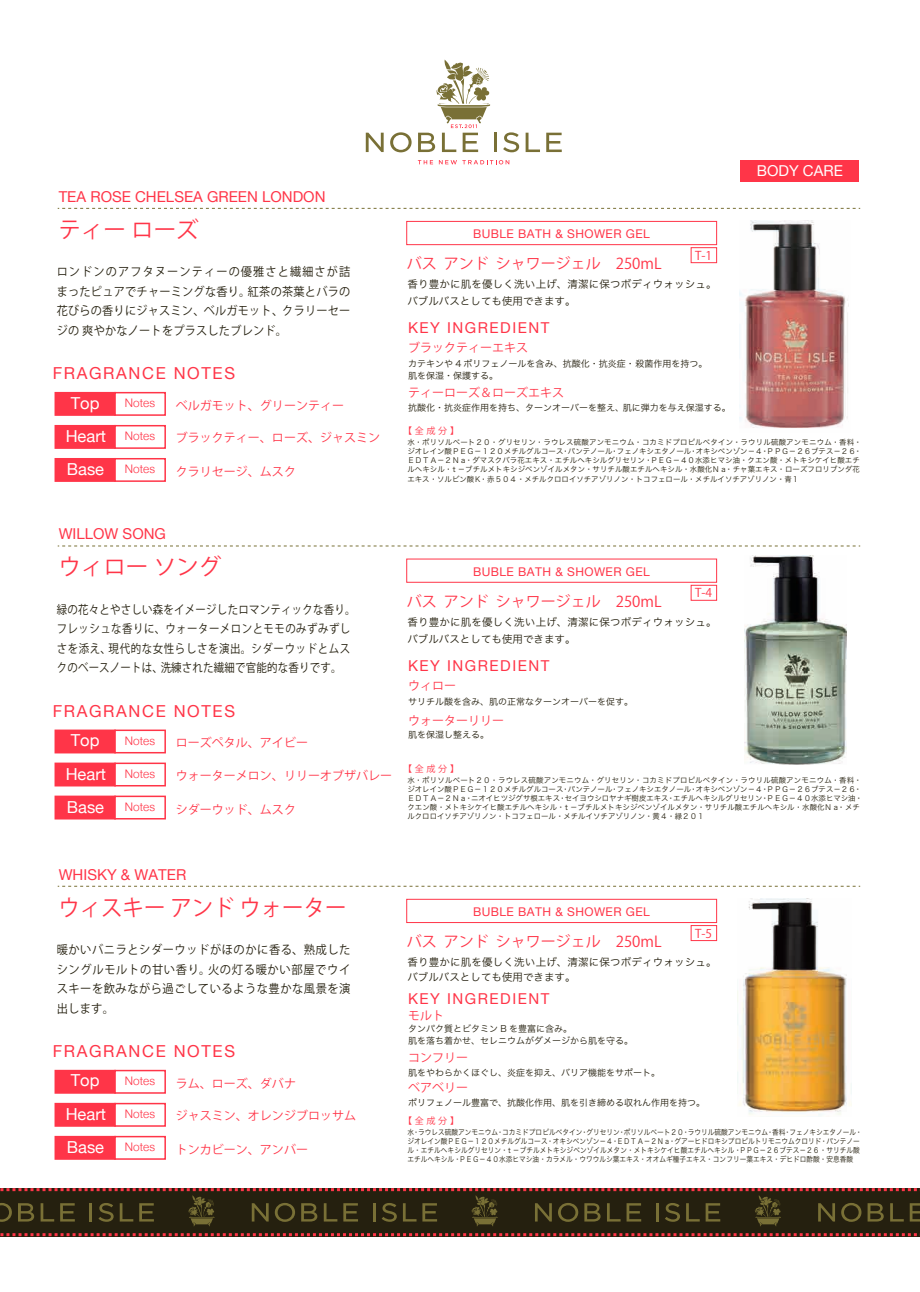
<style>
.page{position:relative;width:920px;height:1292px;background:#fff}
.page>*{position:absolute;margin:0;border:0;box-sizing:border-box;transform-origin:0 0}
.t1{font:22.5px "Koz Go Pr 6 N";color:#ff3548}
.t2{font:22.5px "Koz Go Pr 6 N";color:#ff3548;scale:.95 1}
.t3{font:16.5px/33px "Helvetica Neue";color:#fff}
.t4{font:16.5px "Helvetica Neue";letter-spacing:.1em;color:#ff3548}
.t5{font:15px "Koz Go Pr 6 N";color:#ff3548}
.t6{font:15px "Helvetica Neue";color:#ff3548}
.t7{font:15px "Helvetica Neue";letter-spacing:.1em;color:#ff3548}
.t8{font:15px "Helvetica Neue";color:#fff}
.t9{font:12px "Koz Go Pr 6 N";color:#ff3548}
.t10{font:12px/19.5px "Koz Go Pro";letter-spacing:.025em;color:#25200f;scale:.87 1}
.t11{font:12px/19.5px "Koz Go Pro";letter-spacing:.025em;color:#25200f;text-align:justify;scale:.93 1}
.t12{font:12px/19.5px "Koz Go Pro";letter-spacing:.025em;color:#25200f;text-align:justify;scale:.94 1}
.t13{font:12px "Helvetica Neue";letter-spacing:.035em;color:#ff3548}
.t14{font:12px "Koz Go Pro";color:#ff3548}
.t15{font:300 11.85px "Helvetica Neue";color:#ff3548}
.t16{font:10.5px/16.5px "Hira Kaku Pro W3";letter-spacing:.015em;color:#25200f}
.t17{font:9px/12px "Hira Kaku Pro W3";color:#25200f}
.t18{font:9px "Koz Go Pr 6 N";letter-spacing:.3em;color:#ff3548}
.t19{font:7.5px/9px "Hira Kaku Pro W3";color:#25200f}
.t20{font:7.5px/9px "Hira Kaku Pro W3";color:#25200f;scale:.89 1}
.s1{font-weight:300;font-size:11.85px;color:#ff3548}
</style>
<div class="page">
<img style="left:739px;top:220px;width:110px;height:208px">
<img style="left:744px;top:556px;width:102px;height:208px">
<img style="left:737px;top:898px;width:114px;height:217px">
<svg style="left:58px;top:208px;width:802px;height:1px"></svg>
<div style="left:55px;top:392px;width:61px;height:24px;background:#ff3548;border:2px solid #ff3548"></div>
<div style="left:114px;top:392px;width:52px;height:24px;background:#fff;border:2px solid #ff3548"></div>
<div style="left:55px;top:425px;width:61px;height:24px;background:#ff3548;border:2px solid #ff3548"></div>
<div style="left:114px;top:425px;width:52px;height:24px;background:#fff;border:2px solid #ff3548"></div>
<div style="left:55px;top:458px;width:61px;height:24px;background:#ff3548;border:2px solid #ff3548"></div>
<div style="left:114px;top:458px;width:52px;height:24px;background:#fff;border:2px solid #ff3548"></div>
<div style="left:406px;top:221px;width:311px;height:24px;background:#fff;border:1px solid #ff3548"></div>
<div style="left:55px;top:729px;width:61px;height:24px;background:#ff3548;border:2px solid #ff3548"></div>
<div style="left:114px;top:729px;width:52px;height:24px;background:#fff;border:2px solid #ff3548"></div>
<div style="left:55px;top:762px;width:61px;height:24px;background:#ff3548;border:2px solid #ff3548"></div>
<div style="left:114px;top:762px;width:52px;height:24px;background:#fff;border:2px solid #ff3548"></div>
<div style="left:55px;top:795px;width:61px;height:24px;background:#ff3548;border:2px solid #ff3548"></div>
<div style="left:114px;top:795px;width:52px;height:24px;background:#fff;border:2px solid #ff3548"></div>
<div style="left:0;top:1188px;width:920px;height:48px;background:#25200f"></div>
<svg style="left:0;top:1233px;width:920px;height:3px"></svg>
<svg style="left:0;top:1188px;width:920px;height:38px"></svg>
<svg style="left:366px;top:133px;width:17px;height:19px"></svg>
<svg style="left:390px;top:132px;width:21px;height:20px"></svg>
<hr style="left:493px;top:133px;width:3px;height:19px;background:#797036">
<svg style="left:503px;top:132px;width:16px;height:20px"></svg>
<svg style="left:525px;top:133px;width:15px;height:19px"></svg>
<svg style="left:546px;top:133px;width:15px;height:19px"></svg>
<svg style="left:418px;top:59px;width:73px;height:93px"></svg>
<svg style="left:418px;top:160px;width:15px;height:4px"></svg>
<svg style="left:439px;top:160px;width:70px;height:4px"></svg>
<div style="left:691px;top:247px;width:25px;height:16px;border:1px solid #ff3548"></div>
<svg style="left:58px;top:545px;width:802px;height:1px"></svg>
<div style="left:691px;top:585px;width:25px;height:15px;border:1px solid #ff3548"></div>
<div style="left:55px;top:1069px;width:61px;height:24px;background:#ff3548;border:2px solid #ff3548"></div>
<div style="left:114px;top:1069px;width:52px;height:24px;background:#fff;border:2px solid #ff3548"></div>
<div style="left:55px;top:1102px;width:61px;height:24px;background:#ff3548;border:2px solid #ff3548"></div>
<div style="left:114px;top:1102px;width:52px;height:24px;background:#fff;border:2px solid #ff3548"></div>
<div style="left:55px;top:1135px;width:61px;height:24px;background:#ff3548;border:2px solid #ff3548"></div>
<div style="left:114px;top:1135px;width:52px;height:24px;background:#fff;border:2px solid #ff3548"></div>
<svg style="left:58px;top:886px;width:802px;height:1px"></svg>
<div style="left:406px;top:899px;width:311px;height:24px;background:#fff;border:1px solid #ff3548"></div>
<div style="left:691px;top:925px;width:25px;height:15px;border:1px solid #ff3548"></div>
<div style="left:740px;top:161px;width:119px;height:21px;background:#ff3548"></div>
<h3 class="t6" style="left:59px;top:186px;width:268px">TEA ROSE CHELSEA GREEN LONDON</h3>
<h1 class="t1" style="left:58px;top:217px;width:142px">ティー ローズ</h1>
<h3 class="t11" style="left:57px;top:262px;width:317px">ロンドンのアフタヌーンティーの優雅さと繊細さが詰まったピュアでチャーミングな香り。紅茶の茶葉とバラの花びらの香りにジャスミン、ベルガモット、クラリーセージの 爽やかなノートをプラスしたブレンド。</h3>
<h2 class="t4" style="left:53px;top:361px;width:184px">FRAGRANCE NOTES</h2>
<h2 class="t3" style="left:71px;top:387px;width:30px">Top</h2>
<h3 class="t15" style="left:125px;top:393px;width:32px">Notes</h3>
<h2 class="t3" style="left:66px;top:420px;width:91px">Heart <span class="s1">Notes<br></span>Base</h2>
<h3 class="t15" style="left:125px;top:460px;width:32px">Notes</h3>
<h3 class="t9" style="left:176px;top:398px;width:169px">ベルガモット、グリーンティー</h3>
<h3 class="t9" style="left:176px;top:431px;width:205px">ブラックティー、ローズ、ジャスミン</h3>
<h3 class="t9" style="left:176px;top:465px;width:121px">クラリセージ、ムスク</h3>
<h3 class="t13" style="left:473px;top:225px;width:178px">BUBLE BATH &amp; SHOWER GEL</h3>
<h3 class="t14" style="left:695px;top:247px;width:19px">T-1</h3>
<h3 class="t16" style="left:407px;top:275px;width:310px">香り豊かに肌を優しく洗い上げ、清潔に保つボディウォッシュ。バブルバスとしても使用できます。</h3>
<h3 class="t5" style="left:406px;top:255px;width:256px">バス アンド シャワージェル　250mL</h3>
<h3 class="t7" style="left:408px;top:317px;width:143px">KEY INGREDIENT</h3>
<h3 class="t9" style="left:408px;top:341px;width:121px">ブラックティーエキス</h3>
<p class="t17" style="left:408px;top:357px;width:301px">カテキンや 4 ポリフェノールを含み、抗酸化・抗炎症・ 殺菌作用を持つ。肌を保湿・保護する。</p>
<h3 class="t9" style="left:408px;top:386px;width:157px">ティーローズ＆ローズエキス</h3>
<p class="t17" style="left:408px;top:401px;width:324px">抗酸化・抗炎症作用を持ち、ターンオーバーを整え、肌に弾力を与え保湿する。</p>
<p class="t18" style="left:403px;top:426px;width:57px">【全成分】</p>
<h3 class="t8" style="left:756px;top:160px;width:88px">BODY CARE</h3>
<p class="t19" style="left:407px;top:437px;width:456px">水・ポリソルベート２０・グリセリン・ラウレス硫酸アンモニウム・コカミドプロピルベタイン・ラウリル硫酸アンモニウム・香料・ジオレイン酸ＰＥＧ－１２０メチルグルコース・パンテノール・フェノキシエタノール・オキシベンゾン－４・ＰＰＧ－２６ブテス－２６・ＥＤＴＡ－２Ｎａ・ダマスクバラ花エキス・エチルヘキシルグリセリン・ＰＥＧ－４０水添ヒマシ油・クエン酸・メトキシケイヒ酸エチルヘキシル・ｔ－ブチルメトキシジベンゾイルメタン・サリチル酸エチルヘキシル・水酸化Ｎａ・チャ葉エキス・ローズフロリブンダ花エキス・ソルビン酸Ｋ・赤５０４・メチルクロロイソチアゾリノン・トコフェロール・メチルイソチアゾリノン・青１</p>
<h3 class="t6" style="left:59px;top:523px;width:109px">WILLOW SONG</h3>
<h1 class="t1" style="left:58px;top:554px;width:164px">ウィロー ソング</h1>
<h3 class="t10" style="left:57px;top:600px;width:345px">緑の花々とやさしい森をイメージしたロマンティックな香り。フレッシュな香りに、ウォーターメロンとモモのみずみずしさを添え、現代的な女性らしさを演出。シダーウッドとムスクのベースノートは、洗練された繊細で官能的な香りです。</h3>
<h2 class="t4" style="left:53px;top:699px;width:184px">FRAGRANCE NOTES</h2>
<h2 class="t3" style="left:71px;top:725px;width:30px">Top</h2>
<h3 class="t15" style="left:125px;top:731px;width:32px">Notes</h3>
<h2 class="t3" style="left:66px;top:758px;width:91px">Heart <span class="s1">Notes<br></span>Base</h2>
<h3 class="t15" style="left:125px;top:797px;width:32px">Notes</h3>
<h3 class="t9" style="left:176px;top:736px;width:133px">ローズペタル、アイビー</h3>
<h3 class="t9" style="left:176px;top:769px;width:218px">ウォーターメロン、リリーオブザバレー</h3>
<h3 class="t9" style="left:176px;top:802px;width:121px">シダーウッド、ムスク</h3>
<h3 class="t13" style="left:473px;top:562px;width:178px">BUBLE BATH &amp; SHOWER GEL</h3>
<h3 class="t14" style="left:695px;top:585px;width:19px">T-4</h3>
<h3 class="t16" style="left:407px;top:613px;width:310px">香り豊かに肌を優しく洗い上げ、清潔に保つボディウォッシュ。バブルバスとしても使用できます。</h3>
<h3 class="t5" style="left:406px;top:593px;width:256px">バス アンド シャワージェル　250mL</h3>
<h3 class="t7" style="left:408px;top:655px;width:143px">KEY INGREDIENT</h3>
<h3 class="t9" style="left:408px;top:678px;width:49px">ウィロー</h3>
<p class="t17" style="left:408px;top:695px;width:226px">サリチル酸を含み、肌の正常なターンオーバーを促す。</p>
<h3 class="t9" style="left:408px;top:713px;width:97px">ウォーターリリー</h3>
<p class="t17" style="left:408px;top:728px;width:82px">肌を保湿し整える。</p>
<p class="t18" style="left:403px;top:763px;width:57px">【全成分】</p>
<p class="t19" style="left:407px;top:775px;width:456px">水・ポリソルベート２０・ラウレス硫酸アンモニウム・グリセリン・コカミドプロピルベタイン・ラウリル硫酸アンモニウム・香料・ジオレイン酸ＰＥＧ－１２０メチルグルコース・パンテノール・フェノキシエタノール・オキシベンゾン－４・ＰＰＧ－２６ブテス－２６・ＥＤＴＡ－２Ｎａ・ニオイヒツジグサ根エキス・セイヨウシロヤナギ樹皮エキス・エチルヘキシルグリセリン・ＰＥＧ－４０水添ヒマシ油・クエン酸・メトキシケイヒ酸エチルヘキシル・ｔ－ブチルメトキシジベンゾイルメタン・サリチル酸エチルヘキシル・水酸化Ｎａ・メチルクロロイソチアゾリノン・トコフェロール・メチルイソチアゾリノン・黄４・緑２０１</p>
<h3 class="t6" style="left:59px;top:863px;width:129px">WHISKY &amp; WATER</h3>
<h1 class="t2" style="left:58px;top:894px;width:304px">ウィスキー アンド ウォーター</h1>
<h3 class="t12" style="left:57px;top:940px;width:314px">暖かいバニラとシダーウッドがほのかに香る、熟成したシングルモルトの甘い香り。火の灯る暖かい部屋でウイスキーを飲みながら過ごしているような豊かな風景を演出します。</h3>
<h2 class="t4" style="left:53px;top:1039px;width:184px">FRAGRANCE NOTES</h2>
<h2 class="t3" style="left:71px;top:1065px;width:30px">Top</h2>
<h3 class="t15" style="left:125px;top:1071px;width:32px">Notes</h3>
<h2 class="t3" style="left:66px;top:1098px;width:91px">Heart <span class="s1">Notes<br></span>Base</h2>
<h3 class="t15" style="left:125px;top:1137px;width:32px">Notes</h3>
<h3 class="t9" style="left:176px;top:1076px;width:121px">ラム、ローズ、ダバナ</h3>
<h3 class="t9" style="left:176px;top:1109px;width:181px">ジャスミン、オレンジブロッサム</h3>
<h3 class="t9" style="left:176px;top:1142px;width:133px">トンカビーン、アンバー</h3>
<h3 class="t13" style="left:473px;top:903px;width:178px">BUBLE BATH &amp; SHOWER GEL</h3>
<h3 class="t14" style="left:695px;top:925px;width:19px">T-5</h3>
<h3 class="t16" style="left:407px;top:954px;width:310px;line-height:15px">香り豊かに肌を優しく洗い上げ、清潔に保つボディウォッシュ。バブルバスとしても使用できます。</h3>
<h3 class="t5" style="left:406px;top:933px;width:256px">バス アンド シャワージェル　250mL</h3>
<h3 class="t7" style="left:408px;top:987px;width:143px">KEY INGREDIENT</h3>
<h3 class="t9" style="left:408px;top:1008px;width:37px">モルト</h3>
<p class="t17" style="left:408px;top:1022px;width:226px">タンパク質とビタミン B を豊富に含み。<br>肌を落ち着かせ、セレニウムがダメージから肌を守る。</p>
<h3 class="t9" style="left:408px;top:1050px;width:61px">コンフリー</h3>
<p class="t17" style="left:408px;top:1065px;width:253px">肌をやわらかくほぐし、炎症を抑え、バリア機能をサポート。</p>
<h3 class="t9" style="left:408px;top:1081px;width:61px">ベアベリー</h3>
<p class="t17" style="left:408px;top:1096px;width:298px">ポリフェノール豊富で、抗酸化作用、肌を引き締める収れん作用を持つ。</p>
<p class="t18" style="left:403px;top:1115px;width:57px">【全成分】</p>
<p class="t20" style="left:407px;top:1127px;width:512px">水・ラウレス硫酸アンモニウム・コカミドプロピルベタイン・グリセリン・ポリソルベート２０・ラウリル硫酸アンモニウム・香料・フェノキシエタノール・ジオレイン酸ＰＥＧ－１２０メチルグルコース・オキシベンゾン－４・ＥＤＴＡ－２Ｎａ・グアーヒドロキシプロピルトリモニウムクロリド・パンテノール・エチルヘキシルグリセリン・ｔ－ブチルメトキシジベンゾイルメタン・メトキシケイヒ酸エチルヘキシル・ＰＰＧ－２６ブテス－２６・サリチル酸エチルヘキシル・ＰＥＧ－４０水添ヒマシ油・カラメル・ウワウルシ葉エキス・オオムギ種子エキス・コンフリー葉エキス・デヒドロ酢酸・安息香酸</p>
</div>
